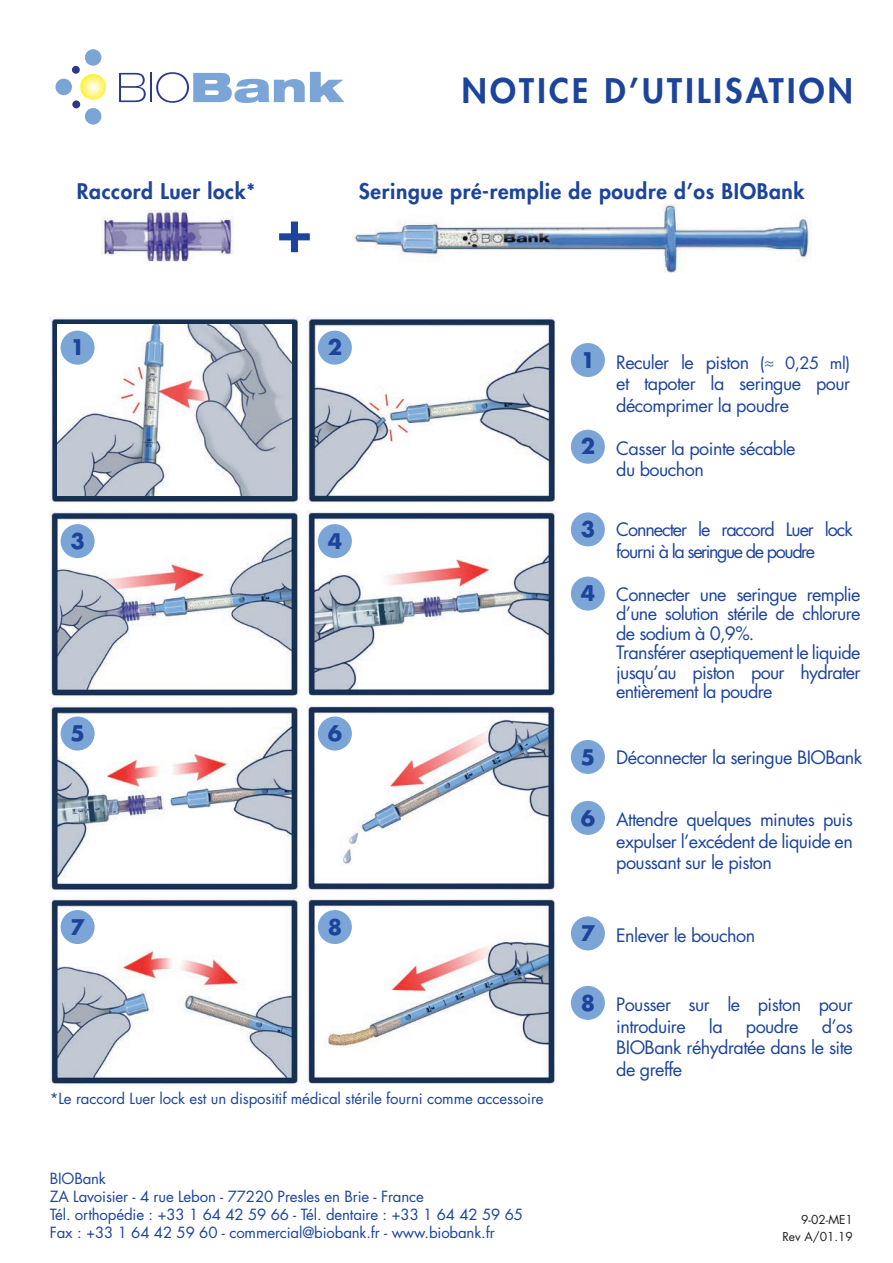
<style>
.page{position:relative;width:893px;height:1263px;background:#fff}
.page>*{position:absolute;margin:0;border:0;box-sizing:border-box;transform-origin:0 0}
.t1{font:800 60px "Futura Std";color:#1d449b}
.t2{font:800 33px "Futura Std";letter-spacing:.1em;color:#1d449b}
.t3{font:800 21px "Futura Std";letter-spacing:.03em;color:#1d449b}
.t4{font:700 21px "Futura Std";color:#1d449b}
.t5{font:18px/21.6px "Futura Std";letter-spacing:-.03em;color:#1d449b}
.t6{font:18px/21.6px "Futura Std";letter-spacing:-.06em;color:#1d449b;text-align:center}
.t7{font:15px/18px "Futura Std";letter-spacing:-.01em;color:#1d449b}
.t8{font:12px/16.8px "Futura Std";color:#231f20;text-align:right}
.s1{font-size:16.5px}
.s2{font-weight:700;font-size:21px}
</style>
<div class="page">
<svg style="left:80px;top:74px;width:26px;height:26px"></svg>
<div style="left:85px;top:49px;width:16px;height:17px;background:#7ca5d7;border-radius:50%"></div>
<div style="left:55px;top:79px;width:17px;height:16px;background:#7ca5d7;border-radius:50%"></div>
<div style="left:85px;top:108px;width:16px;height:17px;background:#7ca5d7;border-radius:50%"></div>
<div style="left:72px;top:66px;width:8px;height:8px;background:#2a388a;border-radius:50%"></div>
<div style="left:72px;top:100px;width:8px;height:8px;background:#2a388a;border-radius:50%"></div>
<svg style="left:119px;top:73px;width:27px;height:29px"></svg>
<hr style="left:150px;top:73px;width:2px;height:29px;background:#2a388a">
<svg style="left:156px;top:72px;width:188px;height:31px"></svg>
<img style="left:307px;top:316px;width:248px;height:187px">
<img style="left:50px;top:316px;width:248px;height:187px">
<img style="left:307px;top:510px;width:248px;height:186px">
<img style="left:307px;top:704px;width:248px;height:186px">
<img style="left:307px;top:898px;width:248px;height:186px">
<img style="left:50px;top:511px;width:248px;height:185px">
<img style="left:50px;top:704px;width:248px;height:187px">
<img style="left:50px;top:898px;width:248px;height:186px">
<img style="left:57px;top:325px;width:234px;height:170px">
<div style="left:61px;top:331px;width:34px;height:34px;background:#7ca5d7;border-radius:50%"></div>
<div style="left:571px;top:343px;width:34px;height:34px;background:#7ca5d7;border-radius:50%"></div>
<div style="left:318px;top:331px;width:34px;height:34px;background:#7ca5d7;border-radius:50%"></div>
<div style="left:61px;top:524px;width:34px;height:34px;background:#7ca5d7;border-radius:50%"></div>
<div style="left:61px;top:716px;width:34px;height:34px;background:#7ca5d7;border-radius:50%"></div>
<div style="left:61px;top:910px;width:34px;height:34px;background:#7ca5d7;border-radius:50%"></div>
<div style="left:318px;top:910px;width:34px;height:34px;background:#7ca5d7;border-radius:50%"></div>
<div style="left:318px;top:716px;width:34px;height:34px;background:#7ca5d7;border-radius:50%"></div>
<div style="left:318px;top:524px;width:34px;height:34px;background:#7ca5d7;border-radius:50%"></div>
<div style="left:571px;top:430px;width:34px;height:34px;background:#7ca5d7;border-radius:50%"></div>
<div style="left:571px;top:740px;width:34px;height:34px;background:#7ca5d7;border-radius:50%"></div>
<div style="left:571px;top:576px;width:34px;height:35px;background:#7ca5d7;border-radius:50%"></div>
<div style="left:571px;top:801px;width:34px;height:34px;background:#7ca5d7;border-radius:50%"></div>
<div style="left:571px;top:916px;width:34px;height:34px;background:#7ca5d7;border-radius:50%"></div>
<div style="left:571px;top:986px;width:34px;height:34px;background:#7ca5d7;border-radius:50%"></div>
<div style="left:571px;top:512px;width:34px;height:34px;background:#7ca5d7;border-radius:50%"></div>
<img style="left:352px;top:204px;width:458px;height:68px">
<img style="left:102px;top:210px;width:132px;height:54px">
<h2 class="t2" style="left:462px;top:70px;width:393px">NOTICE D’UTILISATION</h2>
<p class="t3" style="left:77px;top:177px;width:180px">Raccord Luer lock*</p>
<p class="t3" style="left:359px;top:177px;width:447px">Seringue pré-remplie de poudre d’os BIOBank</p>
<h1 class="t1" style="left:277px;top:192px;width:36px">+</h1>
<p class="t4" style="left:70px;top:334px;width:16px">1</p>
<p class="t4" style="left:328px;top:334px;width:16px">2</p>
<p class="t4" style="left:70px;top:527px;width:16px">3</p>
<p class="t4" style="left:328px;top:527px;width:16px">4</p>
<p class="t4" style="left:70px;top:719px;width:16px">5</p>
<p class="t4" style="left:328px;top:719px;width:16px">6</p>
<p class="t4" style="left:70px;top:913px;width:16px">7</p>
<p class="t4" style="left:328px;top:913px;width:16px">8</p>
<p class="t7" style="left:50px;top:1090px;width:495px">*Le raccord Luer lock est un dispositif médical stérile fourni comme accessoire</p>
<p class="t7" style="left:50px;top:1169px;width:475px">BIOBank<br>ZA Lavoisier - 4 rue Lebon - 77220 Presles en Brie - France<br>Tél. orthopédie : +33 1 64 42 59 66 - Tél. dentaire : +33 1 64 42 59 65<br>Fax : +33 1 64 42 59 60 - commercial@biobank.fr - www.biobank.fr</p>
<p class="t4" style="left:581px;top:346px;width:16px">1</p>
<p class="t5" style="left:616px;top:352px;width:235px;text-align:justify">Reculer le piston <span class="s1">(≈ 0,25 ml) </span>et tapoter la seringue pour décomprimer la poudre</p>
<p class="t5" style="left:616px;top:438px;width:181px;text-indent:-36px"><span class="s2">2</span> Casser la pointe sécable du bouchon</p>
<p class="t6" style="left:581px;top:519px;width:274px"><span class="s2">3</span> Connecter le raccord Luer lock fourni à la seringue de poudre</p>
<p class="t5" style="left:616px;top:584px;width:246px;line-height:19.5px;text-indent:-36px"><span class="s2">4</span> Connecter une seringue remplie d’une solution stérile de chlorure de sodium à 0,9%.<br>Transférer aseptiquement le liquide jusqu’au piston pour hydrater entièrement la poudre</p>
<p class="t5" style="left:581px;top:747px;width:283px"><span class="s2">5</span> Déconnecter la seringue BIOBank</p>
<p class="t5" style="left:616px;top:809px;width:238px;text-align:justify;text-indent:-36px"><span class="s2">6</span> Attendre quelques minutes puis expulser l’excédent de liquide en poussant sur le piston</p>
<p class="t5" style="left:581px;top:924px;width:176px"><span class="s2">7</span> Enlever le bouchon</p>
<p class="t5" style="left:616px;top:994px;width:238px;text-indent:-36px"><span class="s2">8</span> Pousser sur le piston pour introduire</p>
<p class="t5" style="left:616px;top:1015px;width:238px;text-align:justify;text-indent:205px">d’os BIOBank réhydratée dans le site de greffe</p>
<p class="t5" style="left:709px;top:1015px;width:15px">la</p>
<p class="t5" style="left:746px;top:1015px;width:54px">poudre</p>
<p class="t8" style="left:782px;top:1211px;width:72px">9-02-ME1<br>Rev A/01.19</p>
</div>
